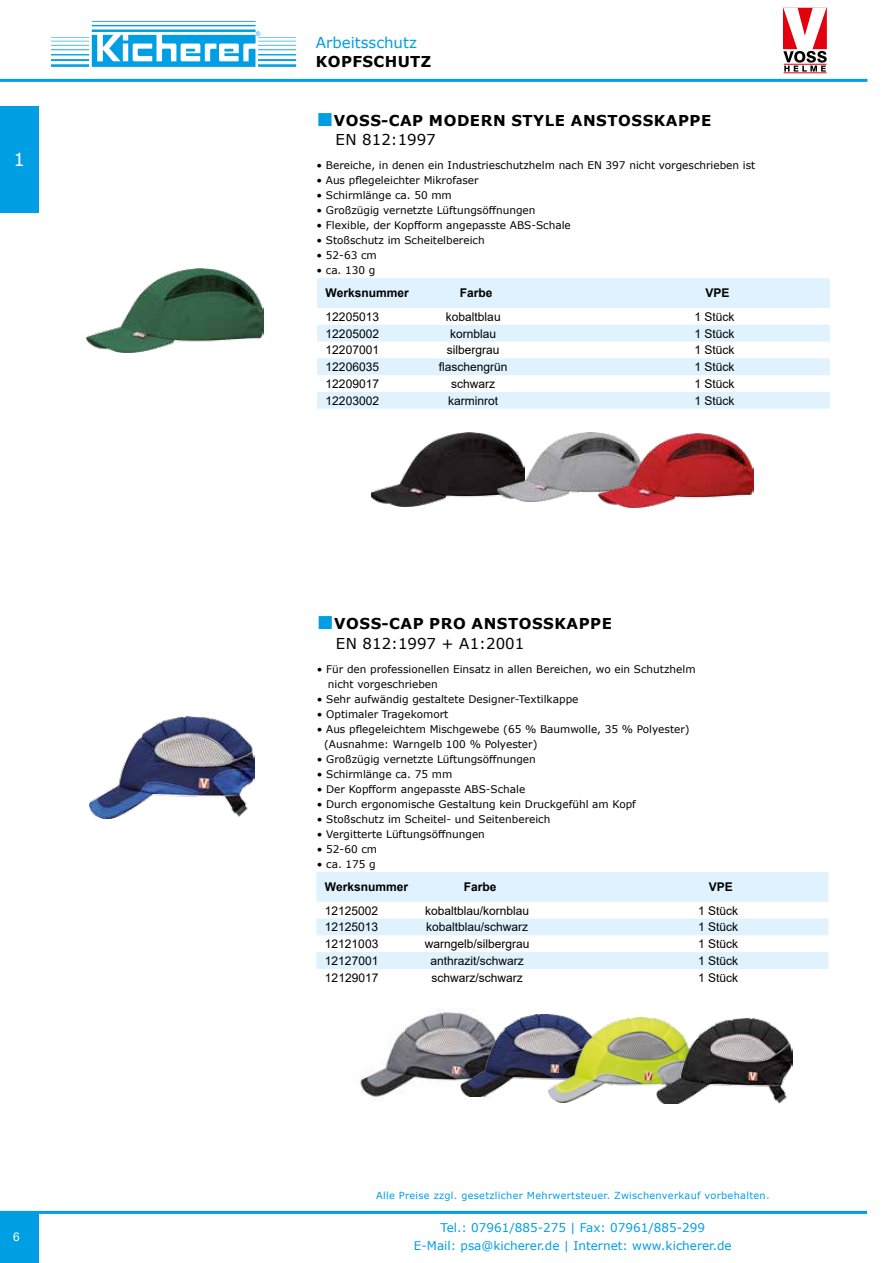
<style>
.page{position:relative;width:893px;height:1263px;background:#fff}
.page>*{position:absolute;margin:0;border:0;box-sizing:border-box;transform-origin:0 0}
.t1{font:18px "Verdana";color:#fff}
.t2{font:700 15px/19.4px "Verdana";letter-spacing:.035em;color:#000}
.t3{font:15px "Verdana";color:#009ee3}
.t4{font:12px "Arial";color:#000}
.t5{font:12px/18px "Verdana";color:#009ee3;text-align:center}
.t6{font:700 12px "Arial";color:#000}
.t7{font:12px "Arial";color:#fff}
.t8{font:10.5px/15px "Verdana";color:#000}
.t9{font:9.75px "Verdana";letter-spacing:.03em;color:#009ee3}
.s1{font-family:"Times New Roman";font-weight:400;font-size:28.5px;color:#009ee3}
.s2{font-weight:400}
</style>
<div class="page">
<hr style="left:0;top:79px;width:867px;height:3px;background:#009ee3">
<hr style="left:0;top:1211px;width:867px;height:3px;background:#009ee3">
<div style="left:0;top:1211px;width:39px;height:52px;background:#009ee3"></div>
<div style="left:0;top:106px;width:38px;height:107px;background:#009ee3"></div>
<svg style="left:51px;top:21px;width:245px;height:46px"></svg>
<svg style="left:783px;top:8px;width:44px;height:64px"></svg>
<hr style="left:784px;top:73px;width:42px;height:1px;background:#e3000f">
<hr style="left:784px;top:64px;width:43px;height:1px;background:#e3000f">
<img style="left:372px;top:433px;width:126px;height:74px">
<div style="left:317px;top:278px;width:513px;height:30px;background:#dff2fd"></div>
<svg style="left:317px;top:325px;width:513px;height:84px"></svg>
<div style="left:316px;top:872px;width:512px;height:30px;background:#dff2fd"></div>
<svg style="left:316px;top:918px;width:512px;height:51px"></svg>
<img style="left:90px;top:716px;width:165px;height:102px">
<img style="left:498px;top:433px;width:108px;height:69px">
<img style="left:360px;top:1009px;width:129px;height:92px">
<img style="left:460px;top:1015px;width:107px;height:81px">
<img style="left:548px;top:1017px;width:109px;height:85px">
<img style="left:656px;top:1019px;width:136px;height:84px">
<img style="left:86px;top:268px;width:177px;height:85px">
<img style="left:598px;top:434px;width:155px;height:73px">
<h1 class="t1" style="left:13px;top:147px;width:13px">1</h1>
<p class="t7" style="left:13px;top:1229px;width:8px">6</p>
<h2 class="t3" style="left:316px;top:32px;width:103px">Arbeitsschutz</h2>
<h2 class="t2" style="left:316px;top:52px;width:117px">KOPFSCHUTZ</h2>
<h2 class="t2" style="left:335px;top:111px;width:377px;text-indent:-19px"><span class="s1">■</span>VOSS-CAP MODERN STYLE ANSTOSSKAPPE<br><span class="s2">EN 812:1997</span></h2>
<p class="t8" style="left:316px;top:158px;width:440px">• Bereiche, in denen ein Industrieschutzhelm nach EN 397 nicht vorgeschrieben ist</p>
<p class="t8" style="left:316px;top:173px;width:164px">• Aus pflegeleichter Mikrofaser</p>
<p class="t8" style="left:316px;top:188px;width:137px">• Schirmlänge ca. 50 mm</p>
<p class="t8" style="left:316px;top:203px;width:221px">• Großzügig vernetzte Lüftungsöffnungen</p>
<p class="t8" style="left:316px;top:218px;width:256px">• Flexible, der Kopfform angepasste ABS-Schale</p>
<p class="t8" style="left:316px;top:233px;width:170px">• Stoßschutz im Scheitelbereich</p>
<p class="t8" style="left:316px;top:248px;width:62px">• 52-63 cm</p>
<p class="t8" style="left:316px;top:263px;width:60px">• ca. 130 g</p>
<p class="t6" style="left:326px;top:285px;width:85px">Werksnummer</p>
<p class="t6" style="left:460px;top:285px;width:34px">Farbe</p>
<p class="t6" style="left:706px;top:285px;width:26px">VPE</p>
<p class="t4" style="left:326px;top:308px;width:55px">12205013</p>
<p class="t4" style="left:446px;top:308px;width:56px">kobaltblau</p>
<p class="t4" style="left:695px;top:308px;width:42px">1 Stück</p>
<p class="t4" style="left:326px;top:325px;width:55px">12205002</p>
<p class="t4" style="left:450px;top:325px;width:48px">kornblau</p>
<p class="t4" style="left:695px;top:325px;width:42px">1 Stück</p>
<p class="t4" style="left:326px;top:342px;width:55px">12207001</p>
<p class="t4" style="left:447px;top:342px;width:54px">silbergrau</p>
<p class="t4" style="left:695px;top:342px;width:42px">1 Stück</p>
<p class="t4" style="left:326px;top:359px;width:55px">12206035</p>
<p class="t4" style="left:439px;top:359px;width:70px">flaschengrün</p>
<p class="t4" style="left:695px;top:359px;width:42px">1 Stück</p>
<p class="t4" style="left:326px;top:375px;width:55px">12209017</p>
<p class="t4" style="left:451px;top:375px;width:46px">schwarz</p>
<p class="t4" style="left:695px;top:375px;width:42px">1 Stück</p>
<p class="t4" style="left:326px;top:392px;width:55px">12203002</p>
<p class="t4" style="left:448px;top:392px;width:52px">karminrot</p>
<p class="t4" style="left:695px;top:392px;width:42px">1 Stück</p>
<h2 class="t2" style="left:336px;top:614px;width:278px;text-indent:-19px"><span class="s1">■</span>VOSS-CAP PRO ANSTOSSKAPPE<br><span class="s2">EN 812:1997 + A1:2001</span></h2>
<p class="t8" style="left:328px;top:661px;width:369px;text-indent:-11px">• Für den professionellen Einsatz in allen Bereichen, wo ein Schutzhelm nicht vorgeschrieben</p>
<p class="t8" style="left:317px;top:691px;width:263px">• Sehr aufwändig gestaltete Designer-Textilkappe</p>
<p class="t8" style="left:317px;top:706px;width:133px">• Optimaler Tragekomort</p>
<p class="t8" style="left:324px;top:721px;width:367px;text-indent:-7px">• Aus pflegeleichtem Mischgewebe (65 % Baumwolle, 35 % Polyester) (Ausnahme: Warngelb 100 % Polyester)</p>
<p class="t8" style="left:317px;top:751px;width:221px">• Großzügig vernetzte Lüftungsöffnungen</p>
<p class="t8" style="left:317px;top:766px;width:137px">• Schirmlänge ca. 75 mm</p>
<p class="t8" style="left:317px;top:781px;width:210px">• Der Kopfform angepasste ABS-Schale</p>
<p class="t8" style="left:317px;top:796px;width:321px">• Durch ergonomische Gestaltung kein Druckgefühl am Kopf</p>
<p class="t8" style="left:317px;top:811px;width:235px">• Stoßschutz im Scheitel- und Seitenbereich</p>
<p class="t8" style="left:317px;top:826px;width:170px">• Vergitterte Lüftungsöffnungen</p>
<p class="t8" style="left:317px;top:841px;width:62px">• 52-60 cm</p>
<p class="t8" style="left:317px;top:856px;width:60px">• ca. 175 g</p>
<p class="t6" style="left:325px;top:878px;width:85px">Werksnummer</p>
<p class="t6" style="left:464px;top:878px;width:34px">Farbe</p>
<p class="t6" style="left:709px;top:878px;width:26px">VPE</p>
<p class="t4" style="left:325px;top:902px;width:55px">12125002</p>
<p class="t4" style="left:425px;top:902px;width:106px">kobaltblau/kornblau</p>
<p class="t4" style="left:698px;top:902px;width:42px">1 Stück</p>
<p class="t4" style="left:325px;top:919px;width:55px">12125013</p>
<p class="t4" style="left:426px;top:919px;width:104px">kobaltblau/schwarz</p>
<p class="t4" style="left:698px;top:919px;width:42px">1 Stück</p>
<p class="t4" style="left:325px;top:935px;width:55px">12121003</p>
<p class="t4" style="left:425px;top:935px;width:106px">warngelb/silbergrau</p>
<p class="t4" style="left:698px;top:935px;width:42px">1 Stück</p>
<p class="t4" style="left:325px;top:952px;width:55px">12127001</p>
<p class="t4" style="left:430px;top:952px;width:95px">anthrazit/schwarz</p>
<p class="t4" style="left:698px;top:952px;width:42px">1 Stück</p>
<p class="t4" style="left:325px;top:969px;width:55px">12129017</p>
<p class="t4" style="left:431px;top:969px;width:93px">schwarz/schwarz</p>
<p class="t4" style="left:698px;top:969px;width:42px">1 Stück</p>
<p class="t9" style="left:376px;top:1189px;width:395px">Alle Preise zzgl. gesetzlicher Mehrwertsteuer. Zwischenverkauf vorbehalten.</p>
<p class="t5" style="left:414px;top:1219px;width:319px">Tel.: 07961/885-275 | Fax: 07961/885-299<br>E-Mail: psa@kicherer.de | Internet: www.kicherer.de</p>
</div>
